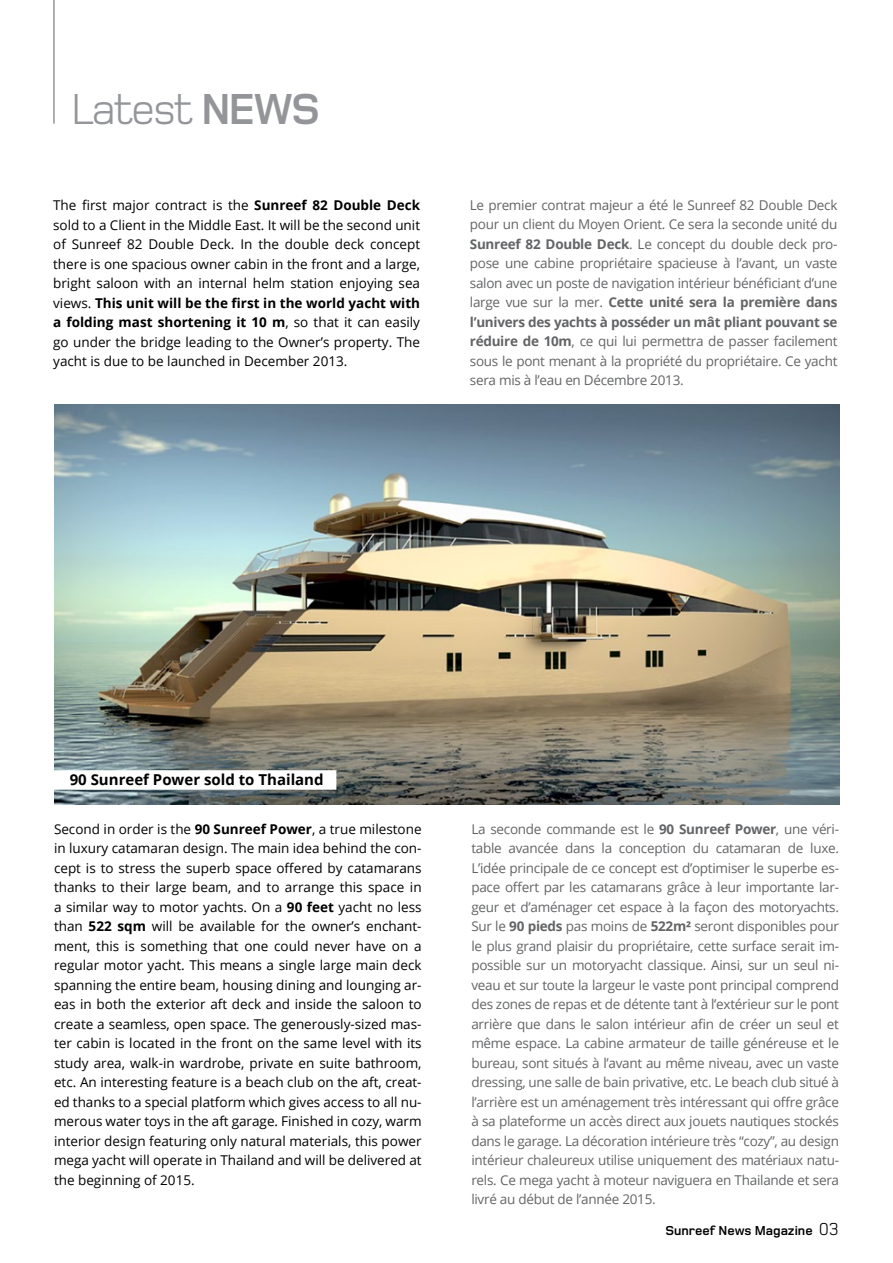
<style>
.page{position:relative;width:893px;height:1263px;background:#fff}
.page>*{position:absolute;margin:0;border:0;box-sizing:border-box;transform-origin:0 0}
.t1{font:45px "Foundry Monoline PL";letter-spacing:-.05em;color:#939598}
.t2{font:700 15px "Open Sans";color:#000}
.t3{font:13.5px/19.5px "Open Sans";letter-spacing:-.02em;color:#636466;text-align:justify}
.t4{font:13.5px/19.5px "Open Sans";color:#000;text-align:justify}
.t5{font:700 13.5px "Foundry Monoline PL";color:#000}
.s1{font-weight:700}
.s2{font-weight:400;font-size:18px}
</style>
<div class="page">
<hr style="left:53px;top:0;width:2px;height:124px;background:#939598">
<img style="left:55px;top:405px;width:785px;height:399px">
<div style="left:27px;top:770px;width:309px;height:20px;background:#fff"></div>
<h1 class="t1" style="left:71px;top:85px;width:251px">Latest <span class="s1">NEWS</span></h1>
<p class="t4" style="left:53px;top:195px;width:368px">The first major contract is the <span class="s1">Sunreef 82 Double Deck </span>sold to a Client in the Middle East. It will be the second unit of Sunreef 82 Double Deck. In the double deck concept there is one spacious owner cabin in the front and a large, bright saloon with an internal helm station enjoying sea views. <span class="s1">This unit will be the first in the world yacht with a folding mast shortening it 10 m</span>, so that it can easily go under the bridge leading to the Owner’s property. The yacht is due to be launched in December 2013.</p>
<p class="t3" style="left:470px;top:195px;width:369px">Le premier contrat majeur a été le Sunreef 82 Double Deck pour un client du Moyen Orient. Ce sera la seconde unité du <span class="s1">Sunreef 82 Double Deck</span>. Le concept du double deck pro&shy;pose une cabine propriétaire spacieuse à l’avant, un vaste salon avec un poste de navigation intérieur bénéficiant d’une large vue sur la mer. <span class="s1">Cette unité sera la première dans l’univers des yachts à posséder un mât pliant pouvant se réduire de 10m</span>, ce qui lui permettra de passer facilement sous le pont menant à la propriété du propriétaire. Ce yacht sera mis à l’eau en Décembre 2013.</p>
<p class="t2" style="left:70px;top:769px;width:255px">90 Sunreef Power sold to Thailand</p>
<p class="t4" style="left:54px;top:819px;width:369px">Second in order is the <span class="s1">90 Sunreef Power</span>, a true milestone in luxury catamaran design. The main idea behind the con&shy;cept is to stress the superb space offered by catamarans thanks to their large beam, and to arrange this space in a similar way to motor yachts. On a <span class="s1">90 feet</span> yacht no less than <span class="s1">522 sqm</span> will be available for the owner’s enchant&shy;ment, this is something that one could never have on a regular motor yacht. This means a single large main deck spanning the entire beam, housing dining and lounging ar&shy;eas in both the exterior aft deck and inside the saloon to create a seamless, open space. The generously-sized mas&shy;ter cabin is located in the front on the same level with its study area, walk-in wardrobe, private en suite bathroom, etc. An interesting feature is a beach club on the aft, creat&shy;ed thanks to a special platform which gives access to all nu&shy;merous water toys in the aft garage. Finished in cozy, warm interior design featuring only natural materials, this power mega yacht will operate in Thailand and will be delivered at the beginning of 2015.</p>
<p class="t3" style="left:471px;top:819px;width:369px">La seconde commande est le <span class="s1">90 Sunreef Power</span>, une véri&shy;table avancée dans la conception du catamaran de luxe.<br>L’idée principale de ce concept est d’optimiser le superbe es&shy;pace offert par les catamarans grâce à leur importante lar&shy;geur et d’aménager cet espace à la façon des motoryachts.<br>Sur le <span class="s1">90 pieds</span> pas moins de <span class="s1">522m²</span> seront disponibles pour le plus grand plaisir du propriétaire, cette surface serait im&shy;possible sur un motoryacht classique. Ainsi, sur un seul ni&shy;veau et sur toute la largeur le vaste pont principal comprend des zones de repas et de détente tant à l’extérieur sur le pont arrière que dans le salon intérieur afin de créer un seul et même espace. La cabine armateur de taille généreuse et le bureau, sont situés à l’avant au même niveau, avec un vaste dressing, une salle de bain privative, etc. Le beach club situé à l’arrière est un aménagement très intéressant qui offre grâce à sa plateforme un accès direct aux jouets nautiques stockés dans le garage. La décoration intérieure très “cozy”, au design intérieur chaleureux utilise uniquement des matériaux natu&shy;rels. Ce mega yacht à moteur naviguera en Thailande et sera livré au début de l’année 2015.</p>
<p class="t5" style="left:665px;top:1224px;width:175px">Sunreef News Magazine <span class="s2">03</span></p>
</div>
